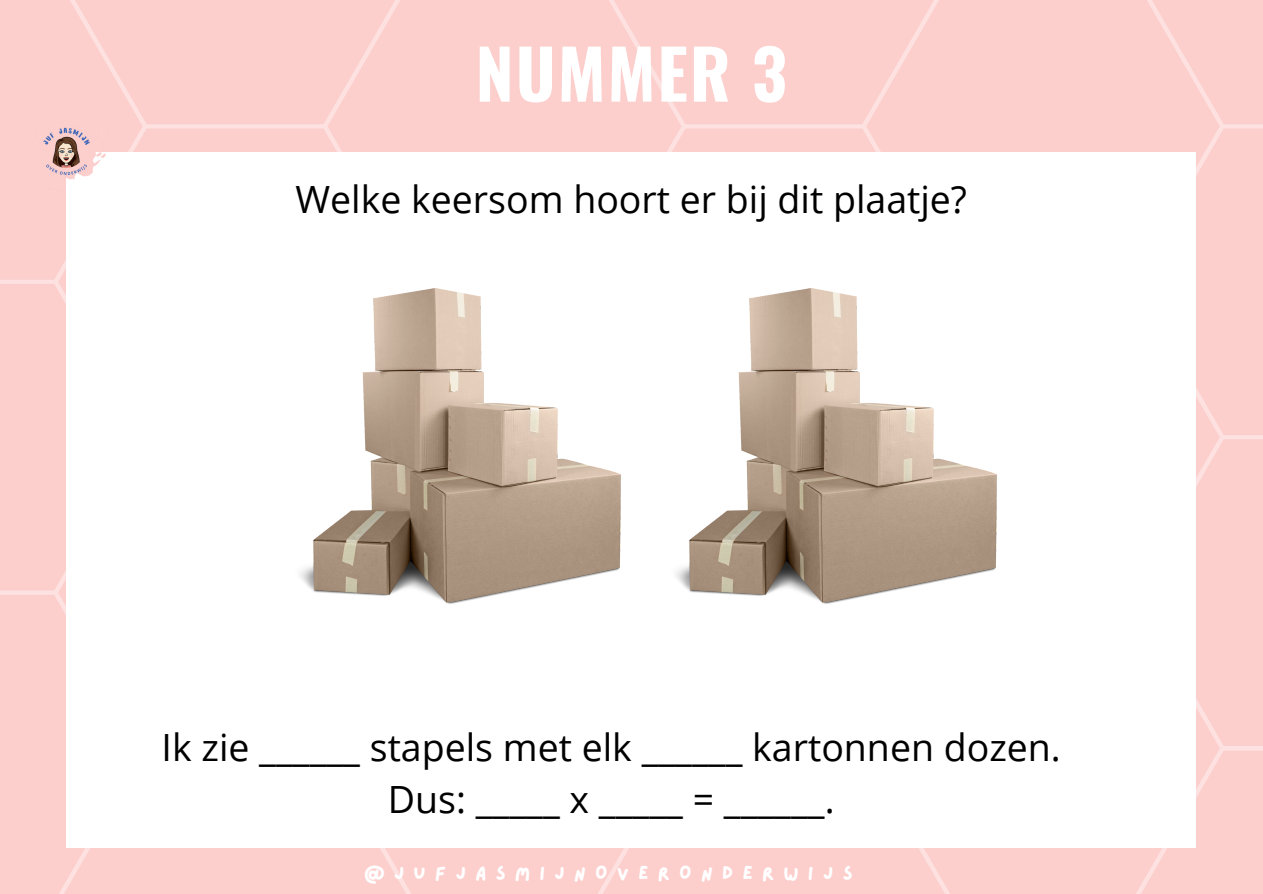
<style>
.page{position:relative;width:1263px;height:894px;background:#fff}
.page>*{position:absolute;margin:0;border:0;box-sizing:border-box;transform-origin:0 0}
.t1{font:700 67.95px "Oswald";letter-spacing:.03em;color:#fff}
.t2{font:37.5px "Open Sans";color:#000}
.t3{font:19.2px "Lazydog";letter-spacing:.475em;color:#fff}
</style>
<div class="page">
<div style="left:0;top:0;width:1263px;height:893px;background:#fccfcd"></div>
<div style="left:67px;top:152px;width:1129px;height:695px;background:#fff"></div>
<img style="left:23px;top:108px;width:87px;height:88px">
<img style="left:300px;top:288px;width:321px;height:316px">
<img style="left:676px;top:288px;width:321px;height:316px">
<p class="t1" style="left:476px;top:21px;width:313px">NUMMER 3</p>
<p class="t2" style="left:295px;top:173px;width:673px">Welke keersom hoort er bij dit plaatje?</p>
<p class="t2" style="left:162px;top:720px;width:901px">Ik zie ______ stapels met elk ______ kartonnen dozen.</p>
<p class="t2" style="left:388px;top:772px;width:448px">Dus: _____ x _____ = ______.</p>
<p class="t3" style="left:364px;top:863px;width:490px">@JUFJASMIJNOVERONDERWIJS</p>
</div>
